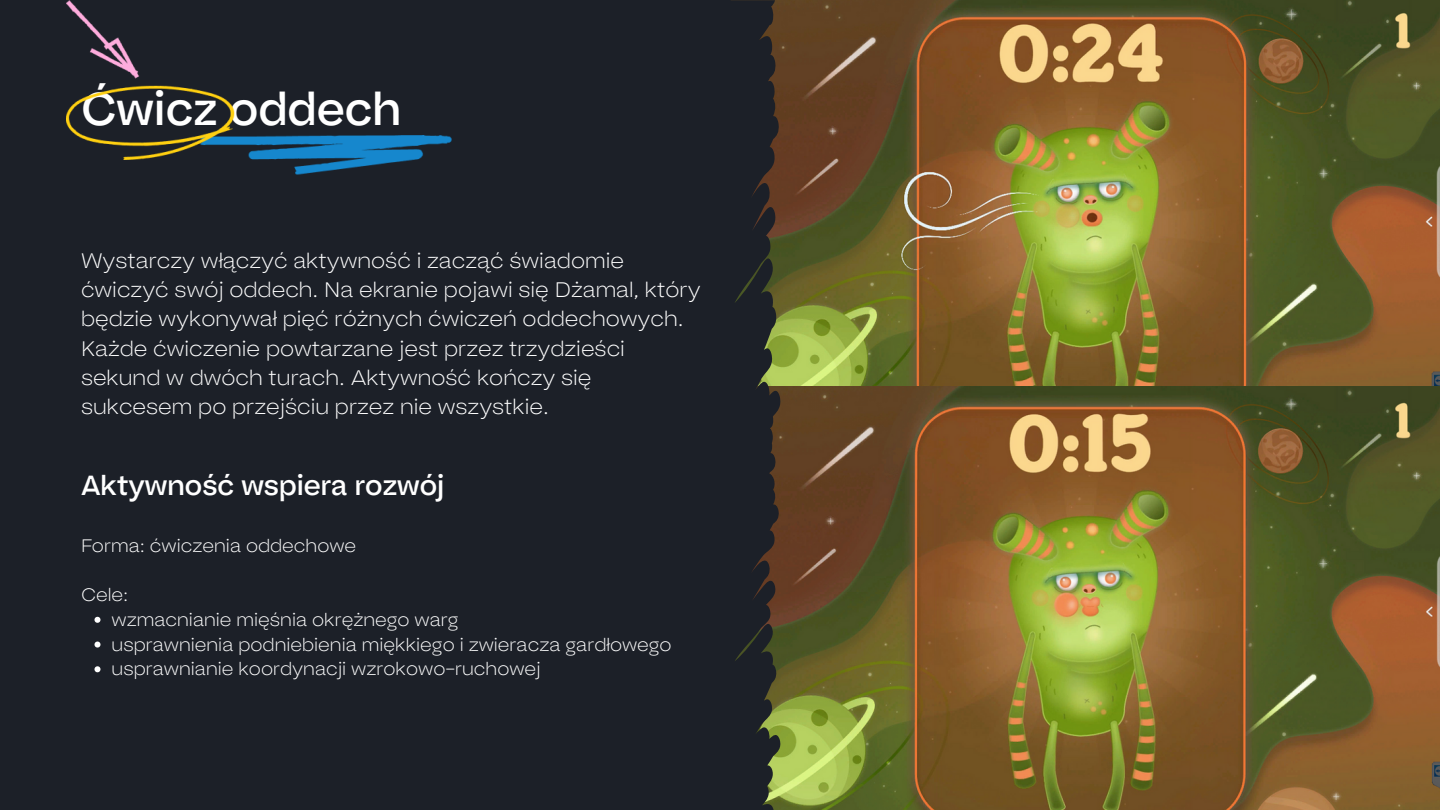
<style>
.page{position:relative;width:1440px;height:810px;background:#1c2028}
.page>*{position:absolute;margin:0;border:0;box-sizing:border-box;transform-origin:0 0}
.t1{font:45.8px "Bauziet Norm Medium";color:#fff}
.t2{font:27.6px "Bauziet Norm Medium";color:#fff}
.t3{font:300 expanded 21px/29.2px "Bauziet";color:#fff}
.t4{font:300 expanded 18px "Bauziet";color:#fff}
</style>
<div class="page">
<img style="left:780px;top:0;width:660px;height:387px">
<img style="left:780px;top:387px;width:660px;height:423px">
<svg style="left:421px;top:0;width:359px;height:810px"></svg>
<img style="left:234px;top:136px;width:406px;height:46px">
<img style="left:66px;top:0;width:168px;height:159px">
<svg style="left:94px;top:617px;width:6px;height:6px"></svg>
<svg style="left:94px;top:642px;width:6px;height:6px"></svg>
<svg style="left:94px;top:666px;width:6px;height:6px"></svg>
<p class="t1" style="left:81px;top:78px;width:322px">Ćwicz oddech</p>
<p class="t3" style="left:81px;top:245px;width:621px">Wystarczy włączyć aktywność i zacząć świadomie ćwiczyć swój oddech. Na ekranie pojawi się Dżamal, który będzie wykonywał pięć różnych ćwiczeń oddechowych.<br>Każde ćwiczenie powtarzane jest przez trzydzieści sekund w dwóch turach. Aktywność kończy się sukcesem po przejściu przez nie wszystkie.</p>
<p class="t2" style="left:81px;top:467px;width:365px">Aktywność wspiera rozwój</p>
<p class="t4" style="left:81px;top:533px;width:277px">Forma: ćwiczenia oddechowe</p>
<p class="t4" style="left:81px;top:583px;width:49px">Cele:</p>
<p class="t4" style="left:112px;top:607px;width:349px">wzmacnianie mięśnia okrężnego warg</p>
<p class="t4" style="left:112px;top:632px;width:562px">usprawnienia podniebienia miękkiego i zwieracza gardłowego</p>
<p class="t4" style="left:112px;top:657px;width:431px">usprawnianie koordynacji wzrokowo–ruchowej</p>
</div>
